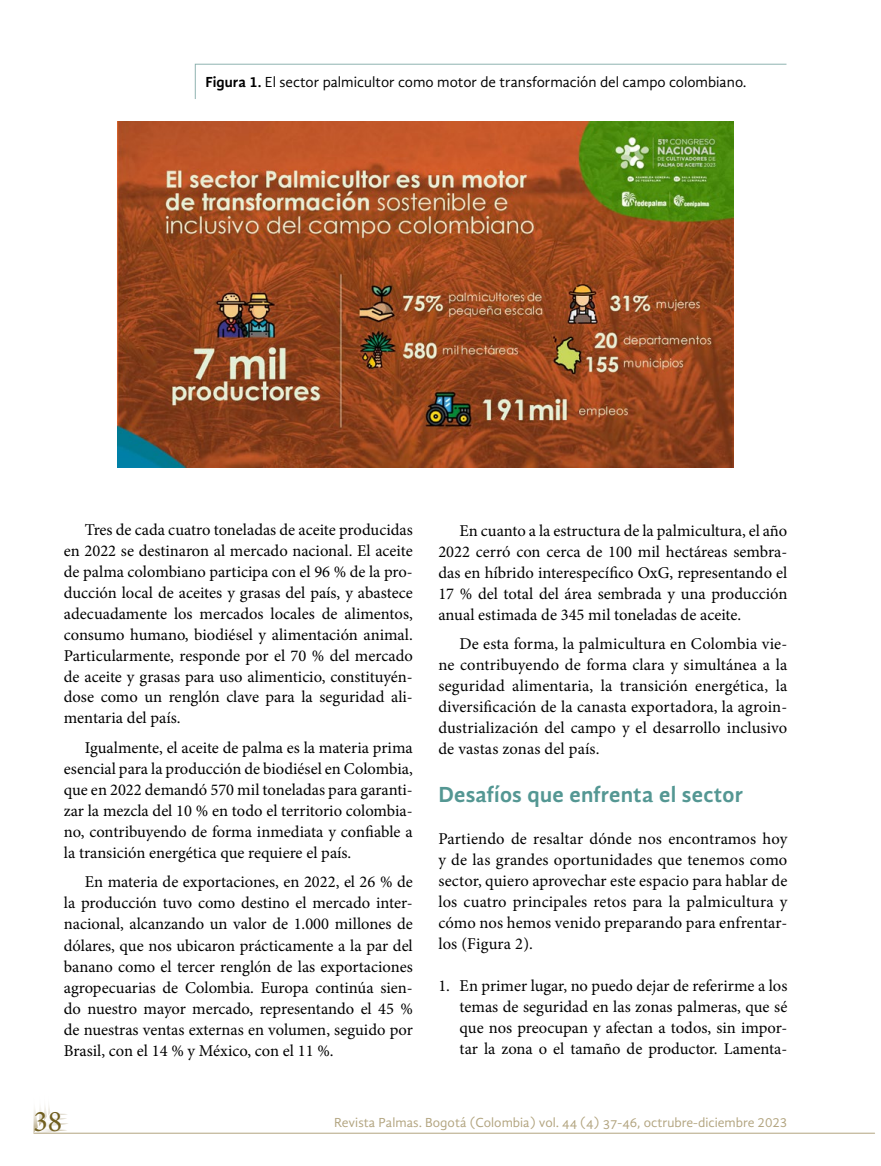
<style>
.page{position:relative;width:881px;height:1166px;background:#fff}
.page>*{position:absolute;margin:0;border:0;box-sizing:border-box;transform-origin:0 0}
.t1{font:30px "Minion Pro";color:#715f20}
.t2{font:700 22.5px "Gandhi Sans";letter-spacing:.01em;color:#549793}
.t3{font:16.5px/21px "Minion Pro";color:#000;text-align:justify}
.t4{font:15px "Gandhi Sans";color:#000}
.t5{font:13.5px "Gandhi Sans";color:#b2a47f}
.s1{font-weight:700}
</style>
<div class="page">
<svg style="left:33px;top:1105px;width:35px;height:28px"></svg>
<hr style="left:34px;top:1132px;width:840px;height:1px;background:#b2a47f">
<svg style="left:194px;top:63px;width:592px;height:36px"></svg>
<img style="left:118px;top:121px;width:615px;height:346px">
<p class="t4" style="left:205px;top:73px;width:542px"><span class="s1">Figura 1.</span> El sector palmicultor como motor de transformación del campo colombiano.</p>
<p class="t3" style="left:64px;top:519px;width:350px;text-indent:21px">Tres de cada cuatro toneladas de aceite producidas en 2022 se destinaron al mercado nacional. El aceite de palma colombiano participa con el 96 % de la pro&shy;ducción local de aceites y grasas del país, y abastece adecuadamente los mercados locales de alimentos, consumo humano, biodiésel y alimentación animal.<br>Particularmente, responde por el 70 % del mercado de aceite y grasas para uso alimenticio, constituyén&shy;dose como un renglón clave para la seguridad ali&shy;mentaria del país.</p>
<p class="t3" style="left:64px;top:737px;width:350px;text-indent:21px">Igualmente, el aceite de palma es la materia prima esencial para la producción de biodiésel en Colombia, que en 2022 demandó 570 mil toneladas para garanti&shy;zar la mezcla del 10 % en todo el territorio colombia&shy;no, contribuyendo de forma inmediata y confiable a la transición energética que requiere el país.</p>
<p class="t3" style="left:64px;top:871px;width:350px;text-indent:21px">En materia de exportaciones, en 2022, el 26 % de la producción tuvo como destino el mercado inter&shy;nacional, alcanzando un valor de 1.000 millones de dólares, que nos ubicaron prácticamente a la par del banano como el tercer renglón de las exportaciones agropecuarias de Colombia. Europa continúa sien&shy;do nuestro mayor mercado, representando el 45 % de nuestras ventas externas en volumen, seguido por Brasil, con el 14 % y México, con el 11 %.</p>
<p class="t3" style="left:438px;top:519px;width:350px;text-indent:21px">En cuanto a la estructura de la palmicultura, el año 2022 cerró con cerca de 100 mil hectáreas sembra&shy;das en híbrido interespecífico OxG, representando el 17 % del total del área sembrada y una producción anual estimada de 345 mil toneladas de aceite.</p>
<p class="t3" style="left:438px;top:633px;width:350px;text-indent:21px">De esta forma, la palmicultura en Colombia vie&shy;ne contribuyendo de forma clara y simultánea a la seguridad alimentaria, la transición energética, la diversificación de la canasta exportadora, la agroin&shy;dustrialización del campo y el desarrollo inclusivo de vastas zonas del país.</p>
<h2 class="t2" style="left:438px;top:781px;width:306px">Desafíos que enfrenta el sector</h2>
<p class="t3" style="left:438px;top:828px;width:350px">Partiendo de resaltar dónde nos encontramos hoy y de las grandes oportunidades que tenemos como sector, quiero aprovechar este espacio para hablar de los cuatro principales retos para la palmicultura y cómo nos hemos venido preparando para enfrentar&shy;los (Figura 2).</p>
<p class="t3" style="left:459px;top:975px;width:329px;text-indent:-21px">1. En primer lugar, no puedo dejar de referirme a los temas de seguridad en las zonas palmeras, que sé que nos preocupan y afectan a todos, sin impor&shy;tar la zona o el tamaño de productor. Lamenta-</p>
<h1 class="t1" style="left:33px;top:1100px;width:30px">38</h1>
<p class="t5" style="left:334px;top:1114px;width:454px">Revista Palmas. Bogotá (Colombia) vol. 44 (4) 37-46, octrubre-diciembre 2023</p>
</div>
